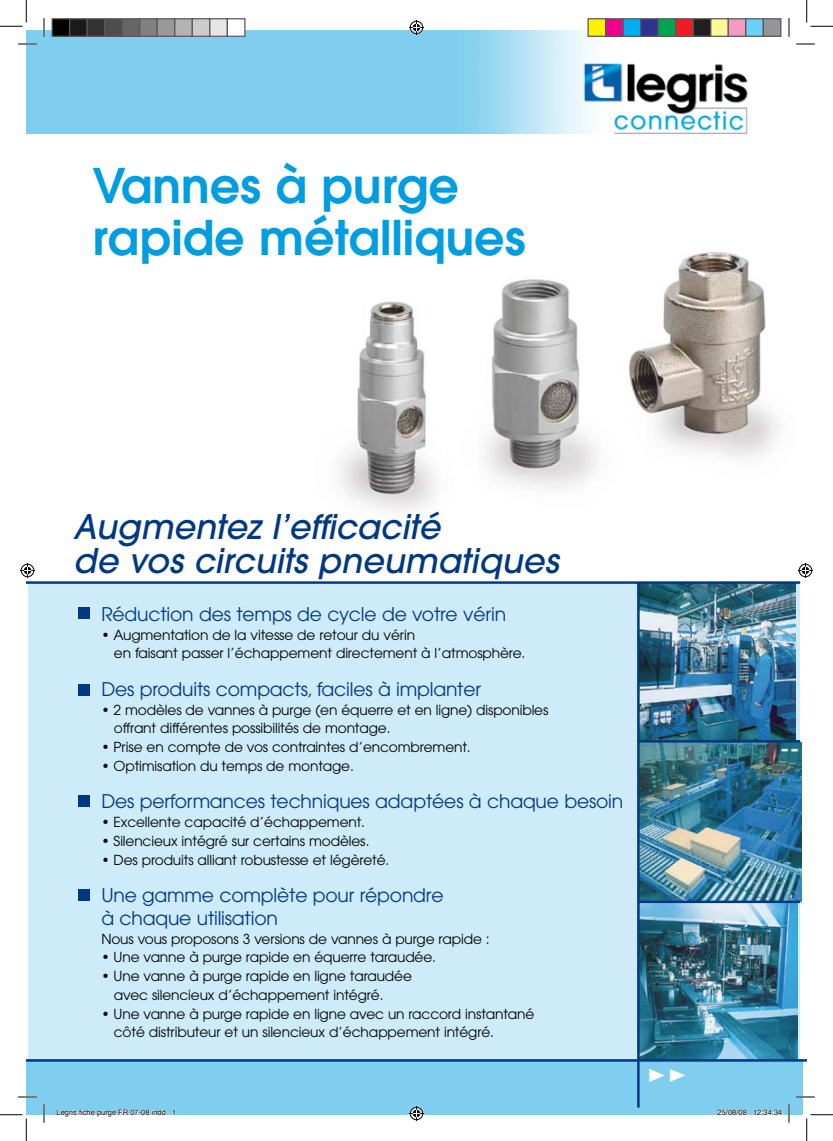
<style>
.page{position:relative;width:833px;height:1141px;background:#fff}
.page>*{position:absolute;margin:0;border:0;box-sizing:border-box;transform-origin:0 0}
.t1{font:600 47.5px/52.5px "Avant Garde";color:#009ee0}
.t2{font:36.5px "The Mix Caps";color:#fff}
.t3{font:italic 500 33.75px/33.8px "Avant Garde";color:#003882}
.t4{font:18.75px/22.5px "Avant Garde";letter-spacing:-.01em;color:#003882}
.t5{font:13.75px/18.8px "Avant Garde";letter-spacing:-.01em;color:#000}
.t6{font:7.5px "Helvetica";color:#000}
</style>
<div class="page">
<img style="left:339px;top:252px;width:440px;height:259px">
<div style="left:26px;top:1060px;width:776px;height:54px;background:#80ceef"></div>
<div style="left:28px;top:584px;width:771px;height:477px;background:#cdebf8"></div>
<div style="left:26px;top:30px;width:776px;height:103px;background:#80ceef"></div>
<div style="left:78px;top:606px;width:12px;height:12px;background:#003882"></div>
<div style="left:78px;top:683px;width:12px;height:12px;background:#003882"></div>
<div style="left:78px;top:795px;width:12px;height:12px;background:#003882"></div>
<div style="left:78px;top:888px;width:12px;height:12px;background:#003882"></div>
<img style="left:457px;top:26px;width:345px;height:108px">
<img style="left:639px;top:583px;width:156px;height:157px">
<img style="left:639px;top:742px;width:161px;height:159px">
<img style="left:639px;top:903px;width:158px;height:155px">
<hr style="left:26px;top:581px;width:773px;height:2px;background:#003882">
<hr style="left:26px;top:1058px;width:780px;height:3px;background:#003882">
<hr style="left:637px;top:740px;width:162px;height:2px;background:#003882">
<hr style="left:636px;top:582px;width:3px;height:525px;background:#003882">
<hr style="left:637px;top:900px;width:162px;height:3px;background:#003882">
<svg style="left:18px;top:43px;width:19px;height:2px"></svg>
<svg style="left:795px;top:43px;width:19px;height:2px"></svg>
<svg style="left:18px;top:1096px;width:19px;height:1px"></svg>
<svg style="left:796px;top:1096px;width:18px;height:1px"></svg>
<svg style="left:43px;top:18px;width:2px;height:19px"></svg>
<svg style="left:43px;top:1104px;width:2px;height:18px"></svg>
<svg style="left:787px;top:18px;width:2px;height:19px"></svg>
<svg style="left:0;top:0;width:27px;height:27px"></svg>
<svg style="left:0;top:1114px;width:27px;height:26px"></svg>
<svg style="left:806px;top:0;width:26px;height:27px"></svg>
<svg style="left:806px;top:1114px;width:26px;height:26px"></svg>
<svg style="left:409px;top:20px;width:15px;height:15px"></svg>
<svg style="left:409px;top:1106px;width:15px;height:14px"></svg>
<svg style="left:20px;top:563px;width:15px;height:15px"></svg>
<svg style="left:797px;top:563px;width:15px;height:15px"></svg>
<div style="left:52px;top:19px;width:18px;height:17px;background:#000"></div>
<div style="left:51px;top:18px;width:19px;height:19px;border:1px solid #595959"></div>
<div style="left:70px;top:19px;width:17px;height:17px;background:#1a1a1a"></div>
<div style="left:69px;top:18px;width:19px;height:19px;border:1px solid #595959"></div>
<div style="left:87px;top:19px;width:18px;height:17px;background:#333"></div>
<div style="left:86px;top:18px;width:19px;height:19px;border:1px solid #595959"></div>
<div style="left:105px;top:19px;width:17px;height:17px;background:#4d4d4d"></div>
<div style="left:104px;top:18px;width:19px;height:19px;border:1px solid #595959"></div>
<div style="left:122px;top:19px;width:18px;height:17px;background:#666"></div>
<div style="left:121px;top:18px;width:19px;height:19px;border:1px solid #595959"></div>
<div style="left:140px;top:19px;width:17px;height:17px;background:#808080"></div>
<div style="left:139px;top:18px;width:19px;height:19px;border:1px solid #595959"></div>
<div style="left:157px;top:19px;width:18px;height:17px;background:#999"></div>
<div style="left:156px;top:18px;width:19px;height:19px;border:1px solid #595959"></div>
<div style="left:175px;top:19px;width:17px;height:17px;background:#b3b3b3"></div>
<div style="left:174px;top:18px;width:19px;height:19px;border:1px solid #595959"></div>
<div style="left:192px;top:19px;width:18px;height:17px;background:#ccc"></div>
<div style="left:191px;top:18px;width:19px;height:19px;border:1px solid #595959"></div>
<div style="left:210px;top:19px;width:17px;height:17px;background:#e6e6e6"></div>
<div style="left:209px;top:18px;width:19px;height:19px;border:1px solid #595959"></div>
<div style="left:227px;top:19px;width:18px;height:17px;background:#fff"></div>
<div style="left:226px;top:18px;width:19px;height:19px;border:1px solid #595959"></div>
<div style="left:587px;top:19px;width:18px;height:17px;background:#fff101"></div>
<div style="left:587px;top:18px;width:19px;height:19px;border:1px solid #595959"></div>
<div style="left:605px;top:19px;width:17px;height:17px;background:#ed028c"></div>
<div style="left:604px;top:18px;width:19px;height:19px;border:1px solid #595959"></div>
<div style="left:622px;top:19px;width:18px;height:17px;background:#00aeef"></div>
<div style="left:622px;top:18px;width:19px;height:19px;border:1px solid #595959"></div>
<div style="left:640px;top:19px;width:17px;height:17px;background:#2e3092"></div>
<div style="left:639px;top:18px;width:19px;height:19px;border:1px solid #595959"></div>
<div style="left:657px;top:19px;width:18px;height:17px;background:#00a54f"></div>
<div style="left:657px;top:18px;width:19px;height:19px;border:1px solid #595959"></div>
<div style="left:675px;top:19px;width:17px;height:17px;background:#ee1d23"></div>
<div style="left:674px;top:18px;width:19px;height:19px;border:1px solid #595959"></div>
<div style="left:692px;top:19px;width:18px;height:17px;background:#231f20"></div>
<div style="left:692px;top:18px;width:19px;height:19px;border:1px solid #595959"></div>
<div style="left:710px;top:19px;width:17px;height:17px;background:#fff79a"></div>
<div style="left:709px;top:18px;width:19px;height:19px;border:1px solid #595959"></div>
<div style="left:727px;top:19px;width:18px;height:17px;background:#f499c2"></div>
<div style="left:727px;top:18px;width:19px;height:19px;border:1px solid #595959"></div>
<div style="left:745px;top:19px;width:17px;height:17px;background:#6bcff6"></div>
<div style="left:744px;top:18px;width:19px;height:19px;border:1px solid #595959"></div>
<div style="left:762px;top:19px;width:18px;height:17px;background:#939598"></div>
<div style="left:762px;top:18px;width:19px;height:19px;border:1px solid #595959"></div>
<svg style="left:57px;top:1109px;width:109px;height:6px"></svg>
<svg style="left:172px;top:1109px;width:3px;height:6px"></svg>
<svg style="left:716px;top:1109px;width:30px;height:6px"></svg>
<svg style="left:752px;top:1104px;width:37px;height:18px"></svg>
<h1 class="t1" style="left:92px;top:158px;width:434px">Vannes à purge rapide métalliques</h1>
<h3 class="t3" style="left:73px;top:509px;width:486px">Augmentez l’efficacité<br>de vos circuits pneumatiques</h3>
<h3 class="t4" style="left:101px;top:602px;width:406px">Réduction des temps de cycle de votre vérin</h3>
<p class="t5" style="left:114px;top:625px;width:413px;text-indent:-12px">• Augmentation de la vitesse de retour du vérin<br>en faisant passer l’échappement directement à l’atmosphère.</p>
<h3 class="t4" style="left:101px;top:677px;width:381px">Des produits compacts, faciles à implanter</h3>
<p class="t5" style="left:114px;top:700px;width:436px;text-indent:-12px">• 2 modèles de vannes à purge (en équerre et en ligne) disponibles offrant différentes possibilités de montage.</p>
<p class="t5" style="left:101px;top:737px;width:370px">• Prise en compte de vos contraintes d’encombrement.</p>
<p class="t5" style="left:101px;top:756px;width:254px">• Optimisation du temps de montage.</p>
<h3 class="t4" style="left:101px;top:790px;width:523px">Des performances techniques adaptées à chaque besoin</h3>
<p class="t5" style="left:101px;top:812px;width:265px">• Excellente capacité d’échappement.</p>
<p class="t5" style="left:101px;top:831px;width:269px">• Silencieux intégré sur certains modèles.</p>
<p class="t5" style="left:101px;top:850px;width:289px">• Des produits alliant robustesse et légèreté.</p>
<h3 class="t4" style="left:101px;top:884px;width:343px">Une gamme complète pour répondre à chaque utilisation</h3>
<p class="t5" style="left:101px;top:929px;width:389px">Nous vous proposons 3 versions de vannes à purge rapide :</p>
<p class="t5" style="left:101px;top:947px;width:336px">• Une vanne à purge rapide en équerre taraudée.</p>
<p class="t5" style="left:114px;top:966px;width:299px;text-indent:-12px">• Une vanne à purge rapide en ligne taraudée avec silencieux d’échappement intégré.</p>
<p class="t5" style="left:114px;top:1004px;width:422px;text-indent:-12px">• Une vanne à purge rapide en ligne avec un raccord instantané côté distributeur et un silencieux d’échappement intégré.</p>
<h2 class="t2" style="left:645px;top:1043px;width:42px">&gt;&gt;</h2>
<p class="t6" style="left:56px;top:1106px;width:121px">Legris fiche purge FR 07-08.indd 1</p>
<p class="t6" style="left:717px;top:1106px;width:66px">25/08/08 12:34:34</p>
</div>
